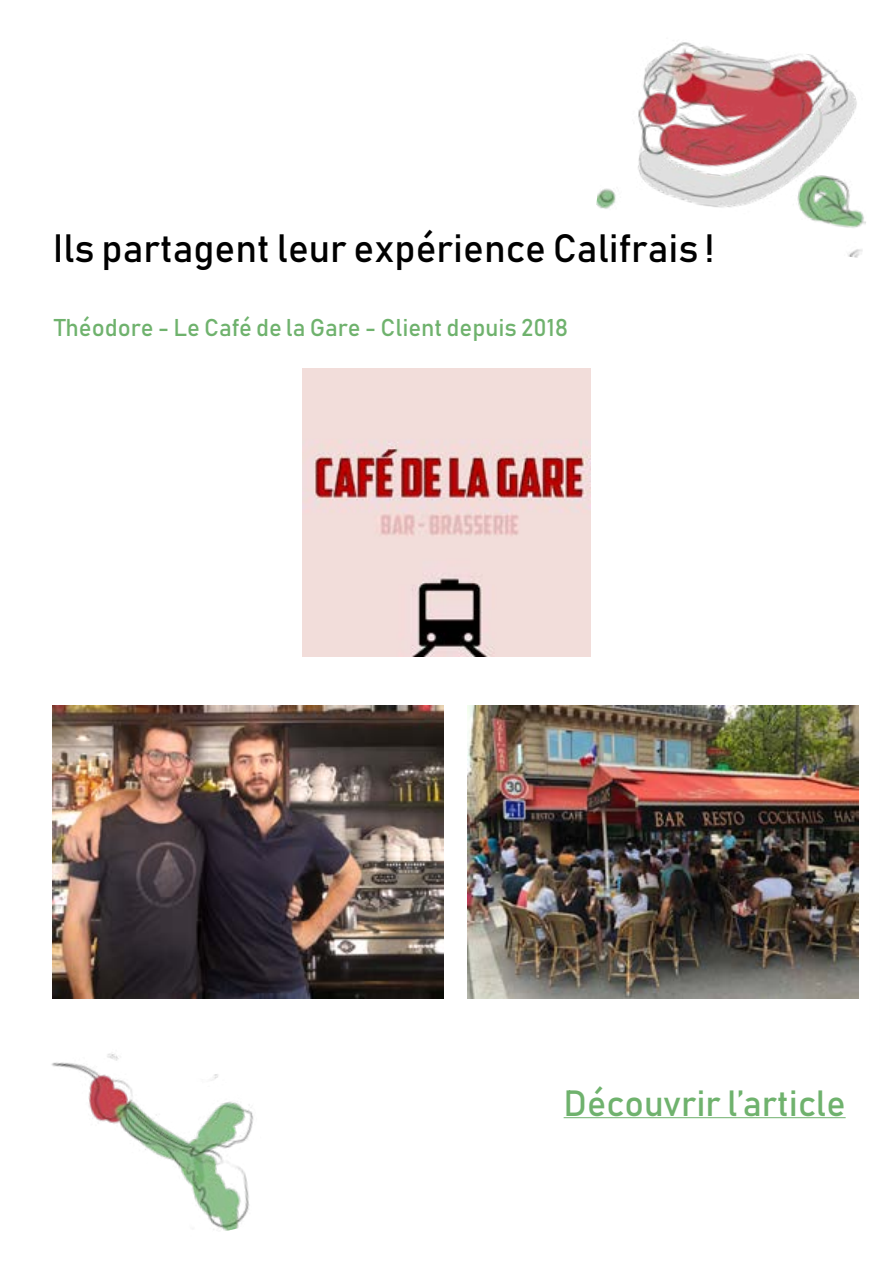
<style>
.page{position:relative;width:893px;height:1263px;background:#fff}
.page>*{position:absolute;margin:0;border:0;box-sizing:border-box;transform-origin:0 0}
.t1{font:39px "Bahnschrift 400 100";color:#000}
.t2{font:36px "Bahnschrift 400 100";color:#6fb26d}
.t3{font:24px "Bahnschrift 400 100";color:#6fb26d}
</style>
<div class="page">
<hr style="left:564px;top:1117px;width:282px;height:1px;background:#6fb26d">
<img style="left:53px;top:706px;width:391px;height:292px">
<img style="left:303px;top:368px;width:288px;height:288px">
<img style="left:467px;top:705px;width:391px;height:293px">
<img style="left:596px;top:42px;width:270px;height:216px">
<img style="left:51px;top:1053px;width:203px;height:178px">
<h1 class="t1" style="left:53px;top:224px;width:663px">Ils partagent leur expérience Califrais !</h1>
<p class="t3" style="left:54px;top:313px;width:516px">Théodore - Le Café de la Gare - Client depuis 2018</p>
<h2 class="t2" style="left:564px;top:1080px;width:284px">Découvrir l’article</h2>
</div>
